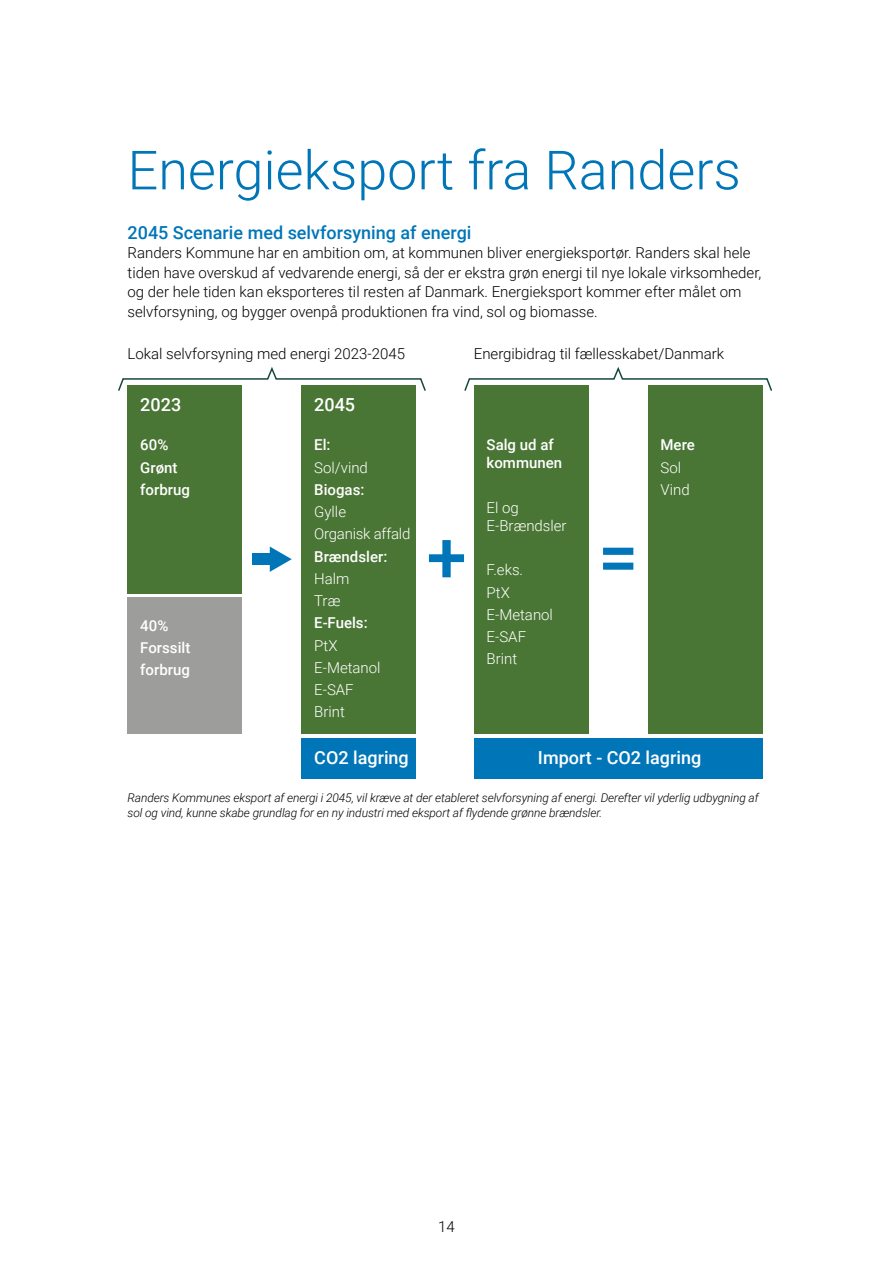
<style>
.page{position:relative;width:893px;height:1263px;background:#fff}
.page>*{position:absolute;margin:0;border:0;box-sizing:border-box;transform-origin:0 0}
.Overskrift_-_H1{font:300 54px "Roboto";color:#0076b8}
.Mellemrubrik_-_H2{font:500 18px "Roboto";color:#0076b8}
.t1{font:500 18px "Roboto";color:#fff}
.Brødtekst_-_P{font:300 15px/19.5px "Roboto";color:#000}
.t2{font:300 15px/22.2px "Roboto";color:#fff}
.t3{font:500 15px/22.2px "Roboto";color:#fff}
.Billedtekst_-_P{font:italic 300 12px/14.4px "Roboto";letter-spacing:-.01em;color:#000}
</style>
<div class="page">
<svg style="left:603px;top:548px;width:30px;height:22px"></svg>
<svg style="left:429px;top:540px;width:35px;height:37px"></svg>
<svg style="left:118px;top:367px;width:308px;height:25px"></svg>
<svg style="left:464px;top:367px;width:308px;height:24px"></svg>
<div style="left:128px;top:385px;width:114px;height:208px;background:#4a7635"></div>
<div style="left:252px;top:553px;width:25px;height:12px;background:#0076b8"></div>
<svg style="left:270px;top:546px;width:22px;height:26px"></svg>
<div style="left:128px;top:597px;width:114px;height:136px;background:#9d9d9c"></div>
<div style="left:301px;top:385px;width:115px;height:348px;background:#4a7635"></div>
<div style="left:301px;top:738px;width:115px;height:40px;background:#0076b8"></div>
<div style="left:474px;top:385px;width:115px;height:348px;background:#4a7635"></div>
<div style="left:648px;top:385px;width:115px;height:348px;background:#4a7635"></div>
<div style="left:474px;top:738px;width:289px;height:40px;background:#0076b8"></div>
<h1 class="Overskrift_-_H1" style="left:128px;top:132px;width:615px">Energieksport fra Randers</h1>
<h2 class="Mellemrubrik_-_H2" style="left:128px;top:220px;width:345px">2045 Scenarie med selvforsyning af energi</h2>
<p class="Brødtekst_-_P" style="left:128px;top:243px;width:635px">Randers Kommune har en ambition om, at kommunen bliver energieksportør. Randers skal hele tiden have overskud af vedvarende energi, så der er ekstra grøn energi til nye lokale virksomheder, og der hele tiden kan eksporteres til resten af Danmark. Energieksport kommer efter målet om selvforsyning, og bygger ovenpå produktionen fra vind, sol og biomasse.</p>
<p class="Brødtekst_-_P" style="left:128px;top:343px;width:279px">Lokal selvforsyning med energi 2023-2045</p>
<p class="Brødtekst_-_P" style="left:474px;top:343px;width:252px">Energibidrag til fællesskabet/Danmark</p>
<p class="t1" style="left:140px;top:392px;width:42px">2023</p>
<p class="t3" style="left:140px;top:433px;width:51px">60%<br>Grønt forbrug</p>
<p class="t3" style="left:140px;top:613px;width:52px">40%<br>Forssilt forbrug</p>
<p class="t1" style="left:314px;top:392px;width:42px">2045</p>
<p class="t3" style="left:314px;top:433px;width:18px">El:</p>
<p class="t2" style="left:314px;top:456px;width:55px">Sol/vind</p>
<p class="t3" style="left:314px;top:478px;width:52px">Biogas:</p>
<p class="t2" style="left:314px;top:500px;width:98px">Gylle<br>Organisk affald</p>
<p class="t3" style="left:314px;top:545px;width:75px">Brændsler:</p>
<p class="t2" style="left:314px;top:567px;width:37px">Halm<br>Træ</p>
<p class="t3" style="left:314px;top:611px;width:55px">E-Fuels:</p>
<p class="t2" style="left:314px;top:634px;width:68px">PtX<br>E-Metanol<br>E-SAF<br>Brint</p>
<p class="t1" style="left:314px;top:745px;width:96px">CO2 lagring</p>
<p class="t3" style="left:487px;top:435px;width:77px;line-height:18px">Salg ud af kommunen</p>
<p class="t2" style="left:487px;top:498px;width:82px;line-height:18px">El og<br>E-Brændsler</p>
<p class="t2" style="left:487px;top:558px;width:68px">F.eks.<br>PtX<br>E-Metanol<br>E-SAF<br>Brint</p>
<p class="t3" style="left:660px;top:433px;width:36px">Mere</p>
<p class="t2" style="left:660px;top:456px;width:31px">Sol<br>Vind</p>
<p class="t1" style="left:538px;top:745px;width:165px">Import - CO2 lagring</p>
<p class="Billedtekst_-_P" style="left:128px;top:790px;width:632px">Randers Kommunes eksport af energi i 2045, vil kræve at der etableret selvforsyning af energi. Derefter vil yderlig udbygning af sol og vind, kunne skabe grundlag for en ny industri med eksport af flydende grønne brændsler.</p>
<p class="Brødtekst_-_P" style="left:438px;top:1216px;width:18px">14</p>
</div>
